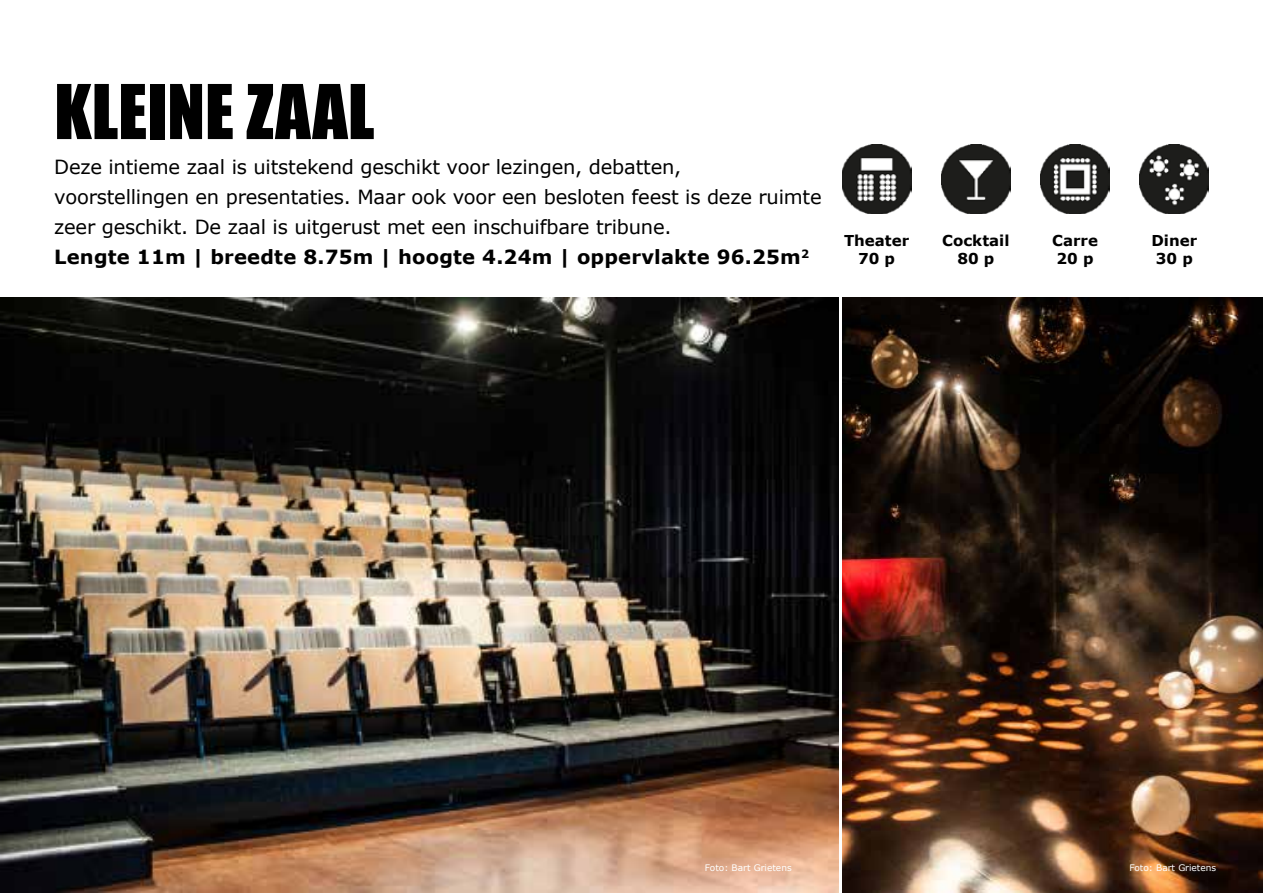
<style>
.page{position:relative;width:1263px;height:893px;background:#fff}
.page>*{position:absolute;margin:0;border:0;box-sizing:border-box;transform-origin:0 0}
.t1{font:69.75px "Impact";color:#000}
.t2{font:19.5px/30px "Verdana";letter-spacing:-.01em;color:#000}
.t3{font:700 15px/18px "Verdana";color:#000;text-align:center}
.t4{font:9px "Verdana";color:#fff}
.s1{font-weight:700}
</style>
<div class="page">
<img style="left:0;top:297px;width:838px;height:596px">
<img style="left:842px;top:297px;width:421px;height:596px">
<img style="left:842px;top:144px;width:69px;height:69px">
<img style="left:941px;top:144px;width:69px;height:69px">
<img style="left:1040px;top:144px;width:70px;height:69px">
<img style="left:1140px;top:144px;width:69px;height:69px">
<h1 class="t1" style="left:54px;top:58px;width:322px">KLEINE ZAAL</h1>
<p class="t2" style="left:54px;top:152px;width:769px">Deze intieme zaal is uitstekend geschikt voor lezingen, debatten,<br>voorstellingen en presentaties. Maar ook voor een besloten feest is deze ruimte zeer geschikt. De zaal is uitgerust met een inschuifbare tribune.<br><span class="s1">Lengte 11m | breedte 8.75m | hoogte 4.24m | oppervlakte 96.25m</span><sup>2</sup></p>
<p class="t3" style="left:844px;top:231px;width:67px">Theater<br>70 p</p>
<p class="t3" style="left:942px;top:231px;width:69px">Cocktail<br>80 p</p>
<p class="t3" style="left:1052px;top:231px;width:47px;text-align:left">Carre<br>20 p</p>
<p class="t3" style="left:1151px;top:231px;width:47px;text-align:left">Diner<br>30 p</p>
<p class="t4" style="left:705px;top:862px;width:88px">Foto: Bart Grietens</p>
<p class="t4" style="left:1129px;top:862px;width:88px">Foto: Bart Grietens</p>
</div>
